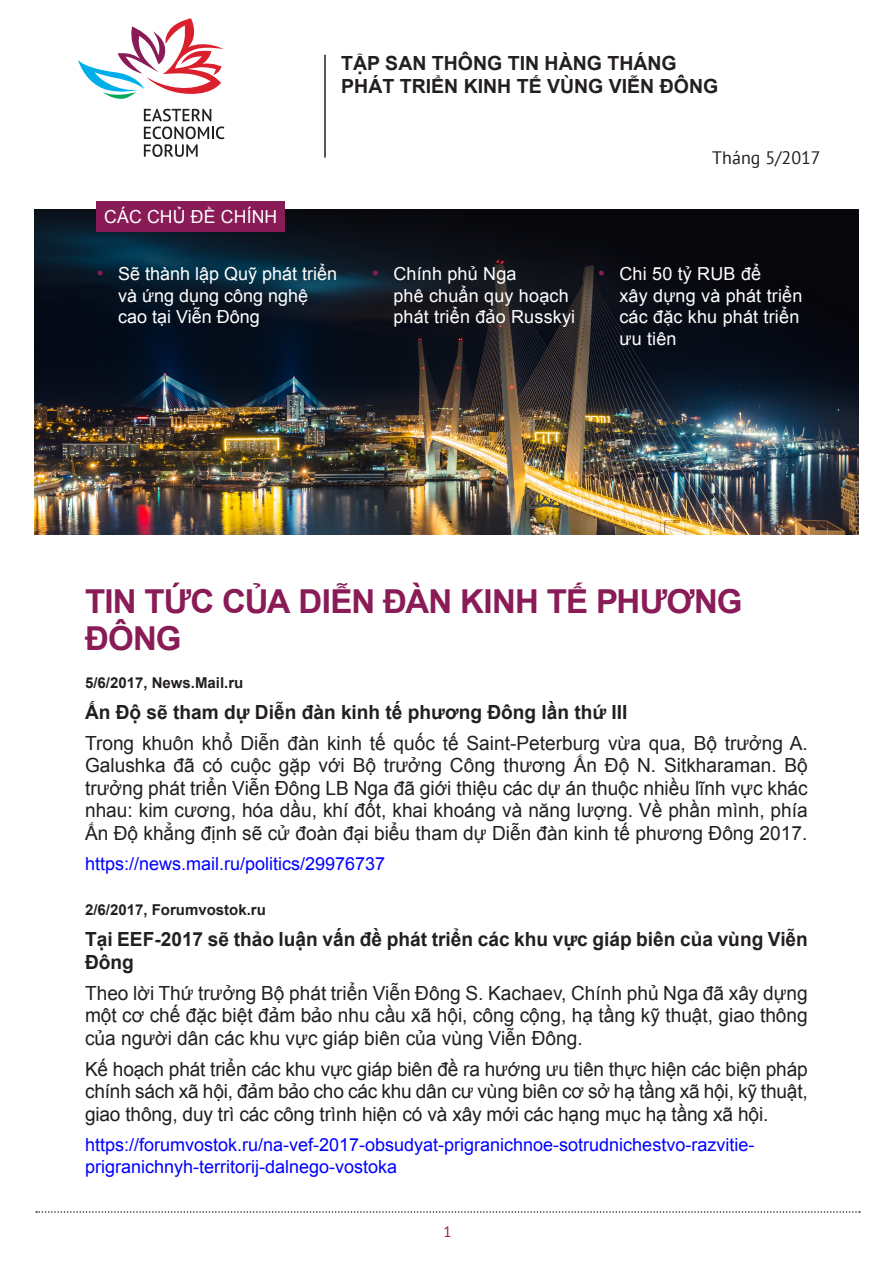
<style>
.page{position:relative;width:893px;height:1263px;background:#fff}
.page>*{position:absolute;margin:0;border:0;box-sizing:border-box;transform-origin:0 0}
.t1{font:700 33px/37.5px "Arial";letter-spacing:-.025em;color:#891b56}
.t2{font:19.5px/22.5px "Arial";color:#231f20;text-align:justify}
.t3{font:700 19.5px/22.5px "Arial";color:#231f20}
.t4{font:18px/21.6px "Arial";letter-spacing:.01em;color:#fff}
.t5{font:18px/21.6px "Arial";color:#00f}
.t6{font:18px "PT Sans";color:#231f20}
.t7{font:700 15px "Arial";color:#231f20}
.t8{font:15px "PT Sans";color:#9e1459}
.s1{font-size:19.5px;color:#891b56}
</style>
<div class="page">
<svg style="left:36px;top:1211px;width:824px;height:2px"></svg>
<img style="left:34px;top:209px;width:825px;height:326px">
<hr style="left:324px;top:55px;width:2px;height:103px;background:#231f20">
<svg style="left:78px;top:18px;width:146px;height:81px"></svg>
<svg style="left:144px;top:109px;width:80px;height:48px"></svg>
<div style="left:97px;top:201px;width:188px;height:31px;background:#891b56"></div>
<p class="t3" style="left:341px;top:52px;width:379px;line-height:23.4px">TẬP SAN THÔNG TIN HÀNG THÁNG<br>PHÁT TRIỂN KINH TẾ VÙNG VIỄN ĐÔNG</p>
<p class="t4" style="left:104px;top:206px;width:175px">CÁC CHỦ ĐỀ CHÍNH</p>
<p class="t6" style="left:712px;top:146px;width:110px">Tháng 5/2017</p>
<p class="t4" style="left:118px;top:263px;width:221px;text-indent:-21px"><span class="s1">•</span> Sẽ thành lập Quỹ phát triển và ứng dụng công nghệ cao tại Viễn Đông</p>
<p class="t4" style="left:393px;top:263px;width:183px;text-indent:-21px"><span class="s1">•</span> Chính phủ Nga<br>phê chuẩn quy hoạch phát triển đảo Russkyi</p>
<p class="t4" style="left:619px;top:263px;width:184px;text-indent:-21px"><span class="s1">•</span> Chi 50 tỷ RUB để<br>xây dựng và phát triển các đặc khu phát triển ưu tiên</p>
<h1 class="t1" style="left:85px;top:584px;width:659px">TIN TỨC CỦA DIỄN ĐÀN KINH TẾ PHƯƠNG<br>ĐÔNG</h1>
<p class="t7" style="left:85px;top:672px;width:160px">5/6/2017, News.Mail.ru</p>
<p class="t3" style="left:85px;top:701px;width:544px">Ấn Độ sẽ tham dự Diễn đàn kinh tế phương Đông lần thứ III</p>
<p class="t2" style="left:85px;top:732px;width:724px">Trong khuôn khổ Diễn đàn kinh tế quốc tế Saint-Peterburg vừa qua, Bộ trưởng A.<br>Galushka đã có cuộc gặp với Bộ trưởng Công thương Ấn Độ N. Sitkharaman. Bộ trưởng phát triển Viễn Đông LB Nga đã giới thiệu các dự án thuộc nhiều lĩnh vực khác nhau: kim cương, hóa dầu, khí đốt, khai khoáng và năng lượng. Về phần mình, phía Ấn Độ khẳng định sẽ cử đoàn đại biểu tham dự Diễn đàn kinh tế phương Đông 2017.</p>
<p class="t5" style="left:85px;top:853px;width:302px">https://news.mail.ru/politics/29976737</p>
<p class="t7" style="left:85px;top:900px;width:182px">2/6/2017, Forumvostok.ru</p>
<p class="t3" style="left:85px;top:929px;width:724px">Tại EEF-2017 sẽ thảo luận vấn đề phát triển các khu vực giáp biên của vùng Viễn<br>Đông</p>
<p class="t2" style="left:85px;top:982px;width:724px">Theo lời Thứ trưởng Bộ phát triển Viễn Đông S. Kachaev, Chính phủ Nga đã xây dựng một cơ chế đặc biệt đảm bảo nhu cầu xã hội, công cộng, hạ tầng kỹ thuật, giao thông của người dân các khu vực giáp biên của vùng Viễn Đông.</p>
<p class="t2" style="left:85px;top:1058px;width:724px">Kế hoạch phát triển các khu vực giáp biên đề ra hướng ưu tiên thực hiện các biện pháp chính sách xã hội, đảm bảo cho các khu dân cư vùng biên cơ sở hạ tầng xã hội, kỹ thuật, giao thông, duy trì các công trình hiện có và xây mới các hạng mục hạ tầng xã hội.</p>
<p class="t5" style="left:85px;top:1134px;width:671px">https://forumvostok.ru/na-vef-2017-obsudyat-prigranichnoe-sotrudnichestvo-razvitie&shy;prigranichnyh-territorij-dalnego-vostoka</p>
<p class="t8" style="left:443px;top:1222px;width:10px">1</p>
</div>
